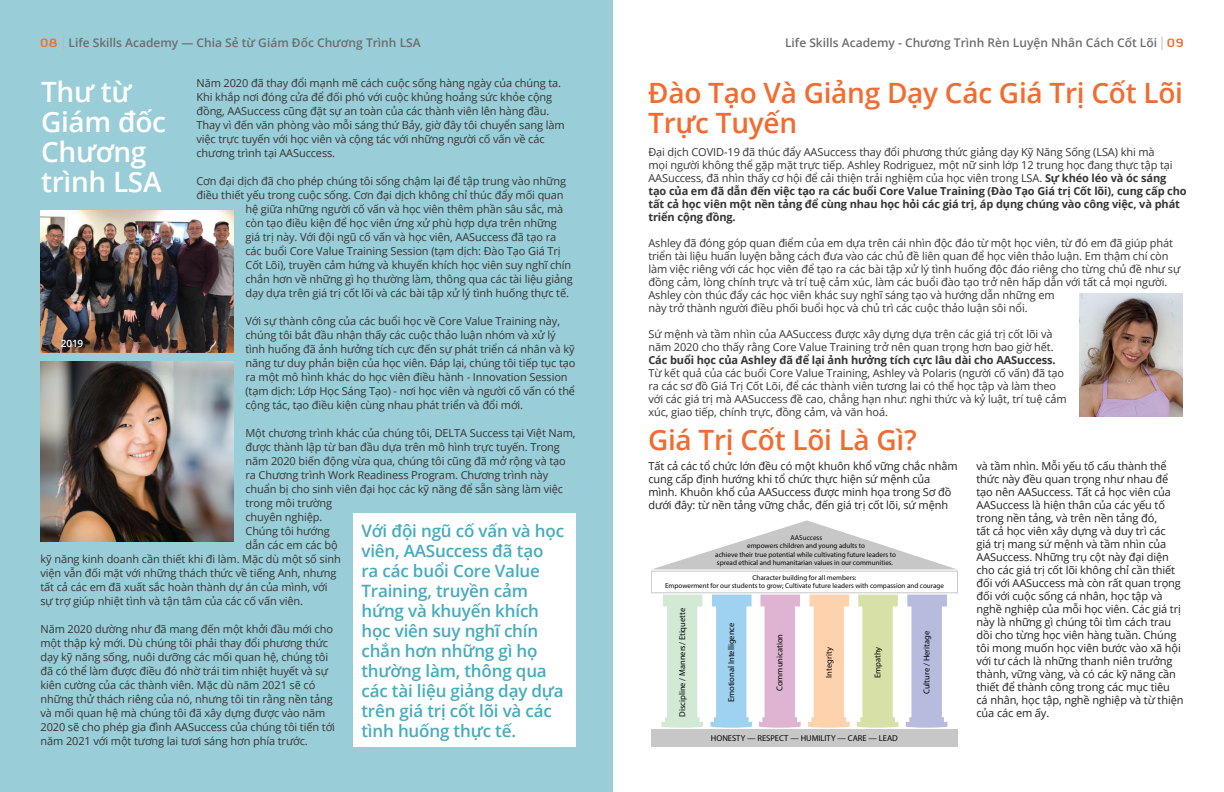
<style>
.page{position:relative;width:1224px;height:792px;background:#fff}
.page>*{position:absolute;margin:0;border:0;box-sizing:border-box;transform-origin:0 0}
.t1{font:600 28px/30px "Open Sans";letter-spacing:-.01em;color:#f26c2f}
.t2{font:600 28px/30px "Open Sans";letter-spacing:-.01em;color:#fff}
.t3{font:600 17px/20px "Open Sans";letter-spacing:-.01em;color:#46abbc}
.t4{font:600 12px "Open Sans";color:#6b6d6f}
.t5{font:11px/14px "Open Sans";letter-spacing:-.01em;color:#363536}
.t6{font:11px/13px "Open Sans";letter-spacing:-.01em;color:#231f20}
.t7{font:700 11px "Open Sans";letter-spacing:-.01em;color:#363536}
.t8{font:600 10px "Open Sans";color:#fff}
.t9{font:8.5px "Myriad Pro";color:#040503}
.t10{font:7.1px/8.5px "Myriad Pro";color:#040503;text-align:center}
.s1{font-family:"GRATYSANS Regular";font-weight:400;color:#f26c2f}
.s2{font-family:"GRATYSANS Regular";font-weight:400;font-size:19.2px;color:#bab8b3}
.s3{font-weight:700}
</style>
<div class="page">
<div style="left:0;top:0;width:613px;height:792px;background:#99cdd7"></div>
<img style="left:1079px;top:293px;width:104px;height:123px">
<img style="left:40px;top:361px;width:194px;height:181px">
<svg style="left:653px;top:520px;width:303px;height:49px"></svg>
<div style="left:651px;top:571px;width:307px;height:22px;border:1px solid #c8c7c7"></div>
<div style="left:651px;top:729px;width:307px;height:17px;background:#c8c7c7"></div>
<svg style="left:661px;top:595px;width:42px;height:133px"></svg>
<svg style="left:710px;top:595px;width:42px;height:133px"></svg>
<svg style="left:759px;top:595px;width:42px;height:133px"></svg>
<svg style="left:808px;top:595px;width:42px;height:133px"></svg>
<svg style="left:857px;top:595px;width:41px;height:133px"></svg>
<svg style="left:906px;top:595px;width:42px;height:133px"></svg>
<img style="left:40px;top:210px;width:194px;height:143px">
<div style="left:354px;top:514px;width:222px;height:233px;background:#fff"></div>
<p class="t4" style="left:40px;top:34px;width:382px"><span class="s1">08</span> <span class="s2">|</span> Life Skills Academy — Chia Sẻ từ Giám Đốc Chương Trình LSA</p>
<h1 class="t2" style="left:41px;top:76px;width:127px">Thư từ<br>Giám đốc<br>Chương trình LSA</h1>
<p class="t5" style="left:196px;top:75px;width:370px">Năm 2020 đã thay đổi mạnh mẽ cách cuộc sống hàng ngày của chúng ta.<br>Khi khắp nơi đóng cửa để đối phó với cuộc khủng hoảng sức khỏe cộng đồng, AASuccess cũng đặt sự an toàn của các thành viên lên hàng đầu.<br>Thay vì đến văn phòng vào mỗi sáng thứ Bảy, giờ đây tôi chuyển sang làm việc trực tuyến với học viên và cộng tác với những người cố vấn về các chương trình tại AASuccess.</p>
<p class="t5" style="left:196px;top:173px;width:371px">Cơn đại dịch đã cho phép chúng tôi sống chậm lại để tập trung vào những</p>
<p class="t5" style="left:196px;top:187px;width:369px">điều thiết yếu trong cuộc sống. Cơn đại dịch không chỉ thúc đẩy mối quan</p>
<p class="t5" style="left:246px;top:201px;width:319px">hệ giữa những người cố vấn và học viên thêm phần sâu sắc, mà</p>
<p class="t5" style="left:246px;top:215px;width:313px">còn tạo điều kiện để học viên ứng xử phù hợp dựa trên những</p>
<p class="t5" style="left:246px;top:229px;width:312px">giá trị này. Với đội ngũ cố vấn và học viên, AASuccess đã tạo ra</p>
<p class="t5" style="left:246px;top:243px;width:317px">các buổi Core Value Training Session (tạm dịch: Đào Tạo Giá Trị</p>
<p class="t5" style="left:246px;top:257px;width:327px">Cốt Lõi), truyền cảm hứng và khuyến khích học viên suy nghĩ chín</p>
<p class="t5" style="left:246px;top:271px;width:329px">chắn hơn về những gì họ thường làm, thông qua các tài liệu giảng</p>
<p class="t5" style="left:246px;top:285px;width:325px">dạy dựa trên giá trị cốt lõi và các bài tập xử lý tình huống thực tế.</p>
<p class="t5" style="left:246px;top:313px;width:332px">Với sự thành công của các buổi học về Core Value Training này, chúng tôi bắt đầu nhận thấy các cuộc thảo luận nhóm và xử lý tình huống đã ảnh hưởng tích cực đến sự phát triển cá nhân và kỹ năng tư duy phản biện của học viên. Đáp lại, chúng tôi tiếp tục tạo ra một mô hình khác do học viên điều hành - Innovation Session (tạm dịch: Lớp Học Sáng Tạo) - nơi học viên và người cố vấn có thể cộng tác, tạo điều kiện cùng nhau phát triển và đổi mới.</p>
<p class="t5" style="left:246px;top:425px;width:332px">Một chương trình khác của chúng tôi, DELTA Success tại Việt Nam,</p>
<p class="t5" style="left:246px;top:439px;width:316px">được thành lập từ ban đầu dựa trên mô hình trực tuyến. Trong</p>
<p class="t5" style="left:246px;top:453px;width:322px">năm 2020 biến động vừa qua, chúng tôi cũng đã mở rộng và tạo</p>
<p class="t5" style="left:246px;top:467px;width:304px">ra Chương trình Work Readiness Program. Chương trình này</p>
<p class="t5" style="left:246px;top:481px;width:319px">chuẩn bị cho sinh viên đại học các kỹ năng để sẵn sàng làm việc</p>
<p class="t5" style="left:246px;top:495px;width:88px">trong môi trường</p>
<p class="t5" style="left:246px;top:509px;width:78px">chuyên nghiệp.</p>
<p class="t5" style="left:246px;top:523px;width:86px">Chúng tôi hướng</p>
<p class="t5" style="left:246px;top:537px;width:94px">dẫn các em các bộ</p>
<p class="t5" style="left:41px;top:551px;width:302px">kỹ năng kinh doanh cần thiết khi đi làm. Mặc dù một số sinh</p>
<p class="t5" style="left:41px;top:565px;width:297px">viện vẫn đối mặt với những thách thức về tiếng Anh, nhưng</p>
<p class="t5" style="left:41px;top:579px;width:289px">tất cả các em đã xuất sắc hoàn thành dự án của mình, với</p>
<p class="t5" style="left:41px;top:593px;width:264px">sự trợ giúp nhiệt tình và tận tâm của các cố vấn viên.</p>
<p class="t5" style="left:41px;top:621px;width:296px">Năm 2020 dường như đã mang đến một khởi đầu mới cho một thập kỷ mới. Dù chúng tôi phải thay đổi phương thức dạy kỹ năng sống, nuôi dưỡng các mối quan hệ, chúng tôi đã có thể làm được điều đó nhờ trái tim nhiệt huyết và sự kiên cường của các thành viên. Mặc dù năm 2021 sẽ có những thử thách riêng của nó, nhưng tôi tin rằng nền tảng và mối quan hệ mà chúng tôi đã xây dựng được vào năm 2020 sẽ cho phép gia đình AASuccess của chúng tôi tiến tới năm 2021 với một tương lai tươi sáng hơn phía trước.</p>
<p class="t8" style="left:61px;top:337px;width:24px">2019</p>
<p class="t3" style="left:361px;top:520px;width:204px">Với đội ngũ cố vấn và học viên, AASuccess đã tạo ra các buổi Core Value<br>Training, truyền cảm hứng và khuyến khích học viên suy nghĩ chín chắn hơn những gì họ thường làm, thông qua các tài liệu giảng dạy dựa trên giá trị cốt lõi và các tình huống thực tế.</p>
<p class="t4" style="left:785px;top:34px;width:400px">Life Skills Academy - Chương Trình Rèn Luyện Nhân Cách Cốt Lõi <span class="s2">|</span> <span class="s1">09</span></p>
<h1 class="t1" style="left:648px;top:77px;width:536px">Đào Tạo Và Giảng Dạy Các Giá Trị Cốt Lõi<br>Trực Tuyến</h1>
<p class="t5" style="left:648px;top:145px;width:540px;line-height:13px">Đại dịch COVID-19 đã thúc đẩy AASuccess thay đổi phương thức giảng dạy Kỹ Năng Sống (LSA) khi mà<br>mọi người không thể gặp mặt trực tiếp. Ashley Rodriguez, một nữ sinh lớp 12 trung học đang thực tập tại AASuccess, đã nhìn thấy cơ hội để cải thiện trải nghiệm của học viên trong LSA. <span class="s3">Sự khéo léo và óc sáng tạo của em đã dẫn đến việc tạo ra các buổi Core Value Training (Đào Tạo Giá trị Cốt lõi), cung cấp cho tất cả học viên một nền tảng để cùng nhau học hỏi các giá trị, áp dụng chúng vào công việc, và phát triển cộng đồng.</span></p>
<p class="t5" style="left:648px;top:236px;width:533px;line-height:13px">Ashley đã đóng góp quan điểm của em dựa trên cái nhìn độc đáo từ một học viên, từ đó em đã giúp phát triển tài liệu huấn luyện bằng cách đưa vào các chủ đề liên quan để học viên thảo luận. Em thậm chí còn làm việc riêng với các học viên để tạo ra các bài tập xử lý tình huống độc đáo riêng cho từng chủ đề như sự đồng cảm, lòng chính trực và trí tuệ cảm xúc, làm các buổi đào tạo trở nên hấp dẫn với tất cả mọi người.<br>Ashley còn thúc đẩy các học viên khác suy nghĩ sáng tạo và hướng dẫn những em<br>này trở thành người điều phối buổi học và chủ trì các cuộc thảo luận sôi nổi.</p>
<p class="t5" style="left:648px;top:327px;width:407px;line-height:13px">Sứ mệnh và tầm nhìn của AASuccess được xây dựng dựa trên các giá trị cốt lõi và năm 2020 cho thấy rằng Core Value Training trở nên quan trọng hơn bao giờ hết.</p>
<p class="t7" style="left:648px;top:352px;width:409px">Các buổi học của Ashley đã để lại ảnh hưởng tích cực lâu dài cho AASuccess.</p>
<p class="t5" style="left:648px;top:366px;width:420px;line-height:13px">Từ kết quả của các buổi Core Value Training, Ashley và Polaris (người cố vấn) đã tạo ra các sơ đồ Giá Trị Cốt Lõi, để các thành viên tương lai có thể học tập và làm theo với các giá trị mà AASuccess đề cao, chẳng hạn như: nghi thức và kỷ luật, trí tuệ cảm xúc, giao tiếp, chính trực, đồng cảm, và văn hoá.</p>
<h1 class="t1" style="left:648px;top:424px;width:270px">Giá Trị Cốt Lõi Là Gì?</h1>
<p class="t6" style="left:649px;top:459px;width:311px">Tất cả các tổ chức lớn đều có một khuôn khổ vững chắc nhằm cung cấp định hướng khi tổ chức thực hiện sứ mệnh của mình. Khuôn khổ của AASuccess được minh họa trong Sơ đồ dưới đây: từ nền tảng vững chắc, đến giá trị cốt lõi, sứ mệnh</p>
<p class="t6" style="left:977px;top:459px;width:209px">và tầm nhìn. Mỗi yếu tố cấu thành thể thức này đều quan trọng như nhau để tạo nên AASuccess. Tất cả học viên của AASuccess là hiện thân của các yếu tố trong nền tảng, và trên nền tảng đó,<br>tất cả học viên xây dựng và duy trì các<br>giá trị mang sứ mệnh và tầm nhìn của AASuccess. Những trụ cột này đại diện cho các giá trị cốt lõi không chỉ cần thiết đối với AASuccess mà còn rất quan trọng đối với cuộc sống cá nhân, học tập và nghề nghiệp của mỗi học viên. Các giá trị này là những gì chúng tôi tìm cách trau dồi cho từng học viên hàng tuần. Chúng tôi mong muốn học viên bước vào xã hội với tư cách là những thanh niên trưởng thành, vững vàng, và có các kỹ năng cần thiết để thành công trong các mục tiêu cá nhân, học tập, nghề nghiệp và từ thiện của các em ấy.</p>
<p class="t10" style="left:715px;top:533px;width:182px">AASuccess<br>empowers children and young adults to<br>achieve their true potential while cultivating future leaders to spread ethical and humanitarian values in our communities.</p>
<p class="t10" style="left:665px;top:573px;width:280px">Character building for all members:<br>Empowerment for our students to grow; Cultivate future leaders with compassion and courage</p>
<p class="t9" style="left:677px;top:717px;width:111px;rotate:-90deg">Discipline / Manners/ Etiquette</p>
<p class="t9" style="left:726px;top:702px;width:81px;rotate:-90deg">Emotional Intelligence</p>
<p class="t9" style="left:775px;top:691px;width:59px;rotate:-90deg">Communication</p>
<p class="t9" style="left:921px;top:694px;width:65px;rotate:-90deg">Culture / Heritage</p>
<p class="t9" style="left:824px;top:678px;width:32px;rotate:-90deg">Integrity</p>
<p class="t9" style="left:872px;top:678px;width:33px;rotate:-90deg">Empathy</p>
<p class="t9" style="left:711px;top:733px;width:188px">HONESTY — RESPECT — HUMILITY — CARE — LEAD</p>
</div>
